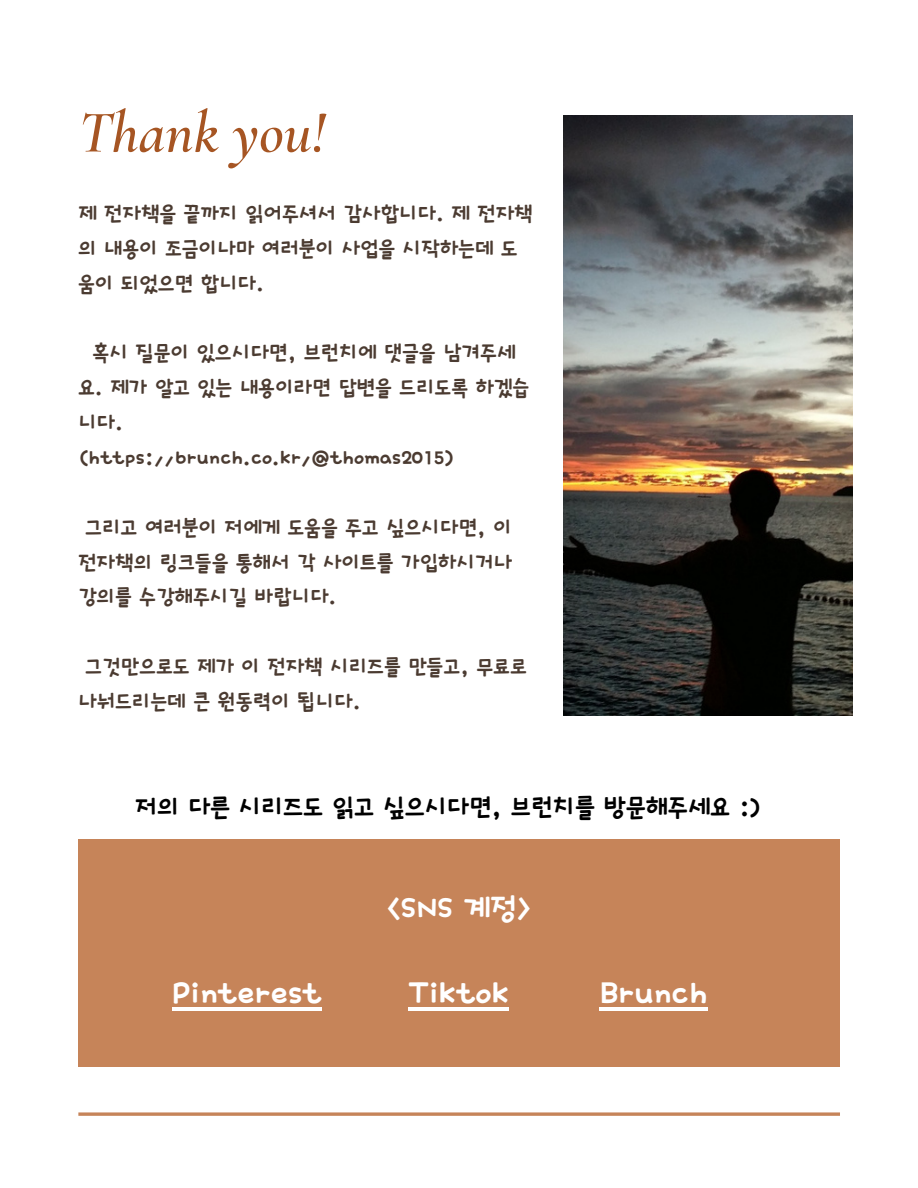
<style>
.page{position:relative;width:918px;height:1188px;background:#fff}
.page>*{position:absolute;margin:0;border:0;box-sizing:border-box;transform-origin:0 0}
.t1{font:italic 600 60px "Cormorant Garamond";color:#a65523}
.t2{font:36px "TDTD Cute And Cute OTF";color:#fff}
.t3{font:32.85px "TDTD Cute And Cute OTF";color:#fff}
.t4{font:27px "TDTD Cute And Cute OTF";color:#000}
.t5{font:22.5px/34.8px "TDTD Cute And Cute OTF";letter-spacing:.005em;color:#4b3b31}
</style>
<div class="page">
<svg style="left:78px;top:1112px;width:762px;height:4px;background:#ce9672"></svg>
<div style="left:78px;top:839px;width:762px;height:227px;background:#c68459"></div>
<img style="left:564px;top:116px;width:289px;height:600px">
<hr style="left:172px;top:1007px;width:150px;height:3px;background:#fff">
<hr style="left:409px;top:1007px;width:100px;height:3px;background:#fff">
<hr style="left:599px;top:1007px;width:109px;height:3px;background:#fff">
<h1 class="t1" style="left:78px;top:96px;width:248px">Thank you!</h1>
<p class="t5" style="left:78px;top:197px;width:456px">제 전자책을 끝까지 읽어주셔서 감사합니다. 제 전자책 의 내용이 조금이나마 여러분이 사업을 시작하는데 도 움이 되었으면 합니다.</p>
<p class="t5" style="left:78px;top:336px;width:453px;text-indent:15px">혹시 질문이 있으시다면, 브런치에 댓글을 남겨주세 요. 제가 알고 있는 내용이라면 답변을 드리도록 하겠습 니다.<br>(https://brunch.co.kr/@thomas2015)</p>
<p class="t5" style="left:78px;top:511px;width:436px;text-align:justify;text-indent:7px">그리고 여러분이 저에게 도움을 주고 싶으시다면, 이 전자책의 링크들을 통해서 각 사이트를 가입하시거나 강의를 수강해주시길 바랍니다.</p>
<p class="t5" style="left:78px;top:650px;width:450px;text-indent:7px">그것만으로도 제가 이 전자책 시리즈를 만들고, 무료로 나눠드리는데 큰 원동력이 됩니다.</p>
<p class="t4" style="left:135px;top:793px;width:628px">저의 다른 시리즈도 읽고 싶으시다면, 브런치를 방문해주세요 :)</p>
<h3 class="t3" style="left:386px;top:891px;width:148px">&lt;SNS 계정&gt;</h3>
<h2 class="t2" style="left:172px;top:974px;width:151px">Pinterest</h2>
<h2 class="t2" style="left:409px;top:974px;width:102px">Tiktok</h2>
<h2 class="t2" style="left:599px;top:974px;width:110px">Brunch</h2>
</div>
